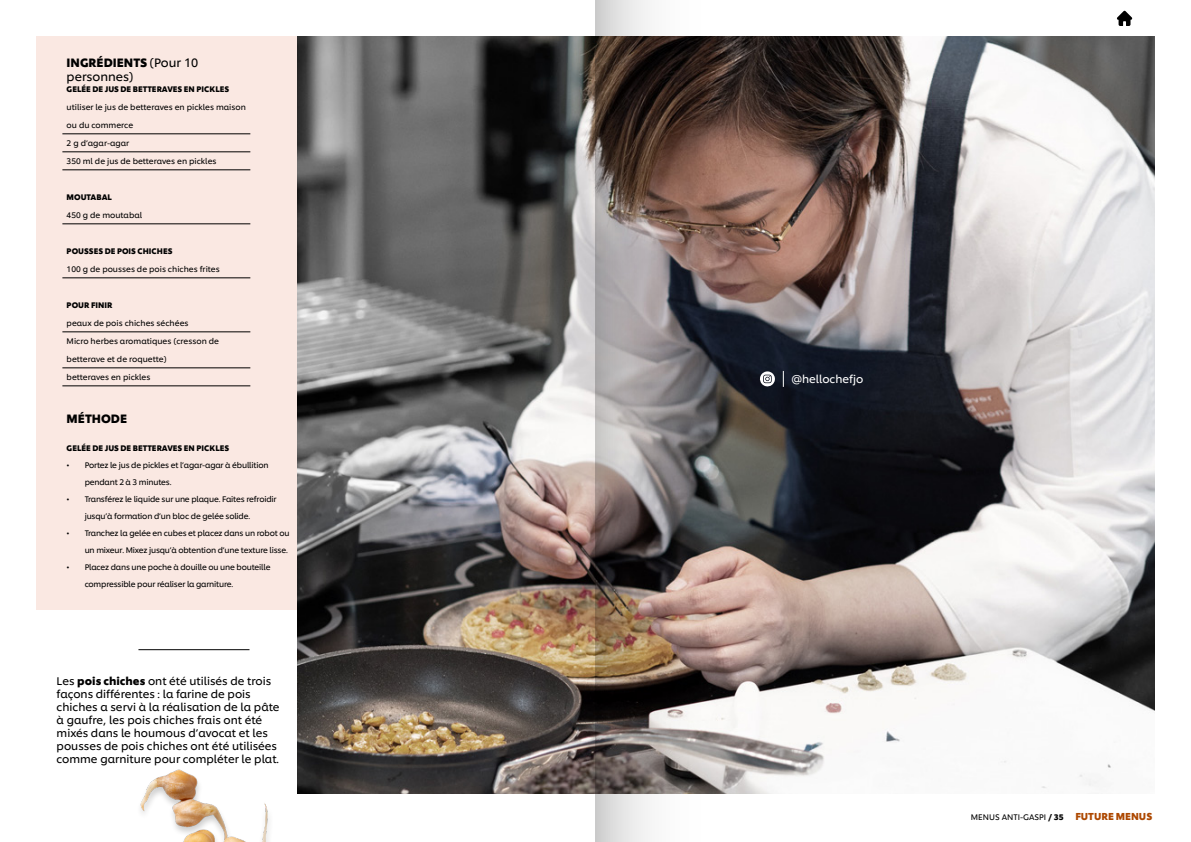
<style>
.page{position:relative;width:1191px;height:842px;background:#fff}
.page>*{position:absolute;margin:0;border:0;box-sizing:border-box;transform-origin:0 0}
.t1{font:12px/14px "Unilever Shilling";color:#000}
.t2{font:700 12px "Unilever Shilling";color:#000}
.t3{font:11px/13px "Unilever Shilling";color:#000}
.t4{font:11px "Unilever Shilling";color:#fff}
.t5{font:700 10px "Unilever Shilling";color:#ad4800}
.t6{font:8px/17px "Unilever Shilling";letter-spacing:-.02em;color:#000}
.t7{font:8px "Unilever Shilling";color:#000}
.t8{font:700 8px "Unilever Shilling";color:#000}
.s1{font-weight:700}
</style>
<div class="page">
<svg style="left:1117px;top:11px;width:15px;height:15px"></svg>
<div style="left:36px;top:36px;width:262px;height:573px;background:#fae8e2"></div>
<hr style="left:62px;top:134px;width:188px;height:1px;background:#000">
<hr style="left:62px;top:152px;width:188px;height:1px;background:#000">
<hr style="left:62px;top:170px;width:188px;height:1px;background:#000">
<hr style="left:62px;top:224px;width:188px;height:1px;background:#000">
<hr style="left:62px;top:278px;width:188px;height:1px;background:#000">
<hr style="left:62px;top:332px;width:188px;height:1px;background:#000">
<hr style="left:62px;top:368px;width:188px;height:1px;background:#000">
<hr style="left:62px;top:386px;width:188px;height:1px;background:#000">
<hr style="left:138px;top:649px;width:111px;height:1px;background:#000">
<img style="left:140px;top:689px;width:158px;height:153px">
<img style="left:298px;top:36px;width:857px;height:758px">
<img style="left:595px;top:0;width:165px;height:842px">
<svg style="left:759px;top:371px;width:16px;height:16px"></svg>
<svg style="left:783px;top:371px;width:1px;height:16px"></svg>
<h1 class="t1" style="left:67px;top:54px;width:133px"><span class="s1">INGRÉDIENTS</span> (Pour 10 personnes)</h1>
<p class="t8" style="left:67px;top:83px;width:164px">GELÉE DE JUS DE BETTERAVES EN PICKLES</p>
<p class="t7" style="left:67px;top:101px;width:181px">utiliser le jus de betteraves en pickles maison</p>
<p class="t7" style="left:67px;top:119px;width:68px">ou du commerce</p>
<p class="t7" style="left:67px;top:137px;width:64px">2 g d’agar-agar</p>
<p class="t7" style="left:67px;top:155px;width:151px">350 ml de jus de betteraves en pickles</p>
<p class="t8" style="left:67px;top:191px;width:47px">MOUTABAL</p>
<p class="t7" style="left:67px;top:209px;width:77px">450 g de moutabal</p>
<p class="t8" style="left:67px;top:245px;width:107px">POUSSES DE POIS CHICHES</p>
<p class="t7" style="left:67px;top:263px;width:155px">100 g de pousses de pois chiches frites</p>
<p class="t8" style="left:67px;top:299px;width:47px">POUR FINIR</p>
<p class="t7" style="left:67px;top:317px;width:123px">peaux de pois chiches séchées</p>
<p class="t7" style="left:67px;top:335px;width:154px">Micro herbes aromatiques (cresson de</p>
<p class="t6" style="left:67px;top:350px;width:102px">betterave et de roquette)</p>
<p class="t7" style="left:67px;top:371px;width:85px">betteraves en pickles</p>
<h1 class="t2" style="left:67px;top:410px;width:62px">MÉTHODE</h1>
<p class="t8" style="left:67px;top:441px;width:164px">GELÉE DE JUS DE BETTERAVES EN PICKLES</p>
<p class="t6" style="left:85px;top:456px;width:185px;text-indent:-18px">• Portez le jus de pickles et l’agar-agar à ébullition pendant 2 à 3 minutes.</p>
<p class="t6" style="left:85px;top:490px;width:193px;text-indent:-18px">• Transférez le liquide sur une plaque. Faites refroidir jusqu’à formation d’un bloc de gelée solide.</p>
<p class="t6" style="left:67px;top:524px;width:224px;text-align:right">• Tranchez la gelée en cubes et placez dans un robot ou un mixeur. Mixez jusqu’à obtention d’une texture lisse.</p>
<p class="t6" style="left:85px;top:558px;width:187px;text-indent:-18px">• Placez dans une poche à douille ou une bouteille compressible pour réaliser la garniture.</p>
<p class="t3" style="left:57px;top:674px;width:224px">Les <span class="s1">pois chiches</span> ont été utilisés de trois façons différentes : la farine de pois chiches a servi à la réalisation de la pâte à gaufre, les pois chiches frais ont été mixés dans le houmous d’avocat et les pousses de pois chiches ont été utilisées comme garniture pour compléter le plat.</p>
<h2 class="t4" style="left:791px;top:371px;width:74px">@hellochefjo</h2>
<p class="t7" style="left:971px;top:811px;width:94px">MENUS ANTI-GASPI <span class="s1">/ 35</span></p>
<p class="t5" style="left:1075px;top:808px;width:78px">FUTURE MENUS</p>
</div>
